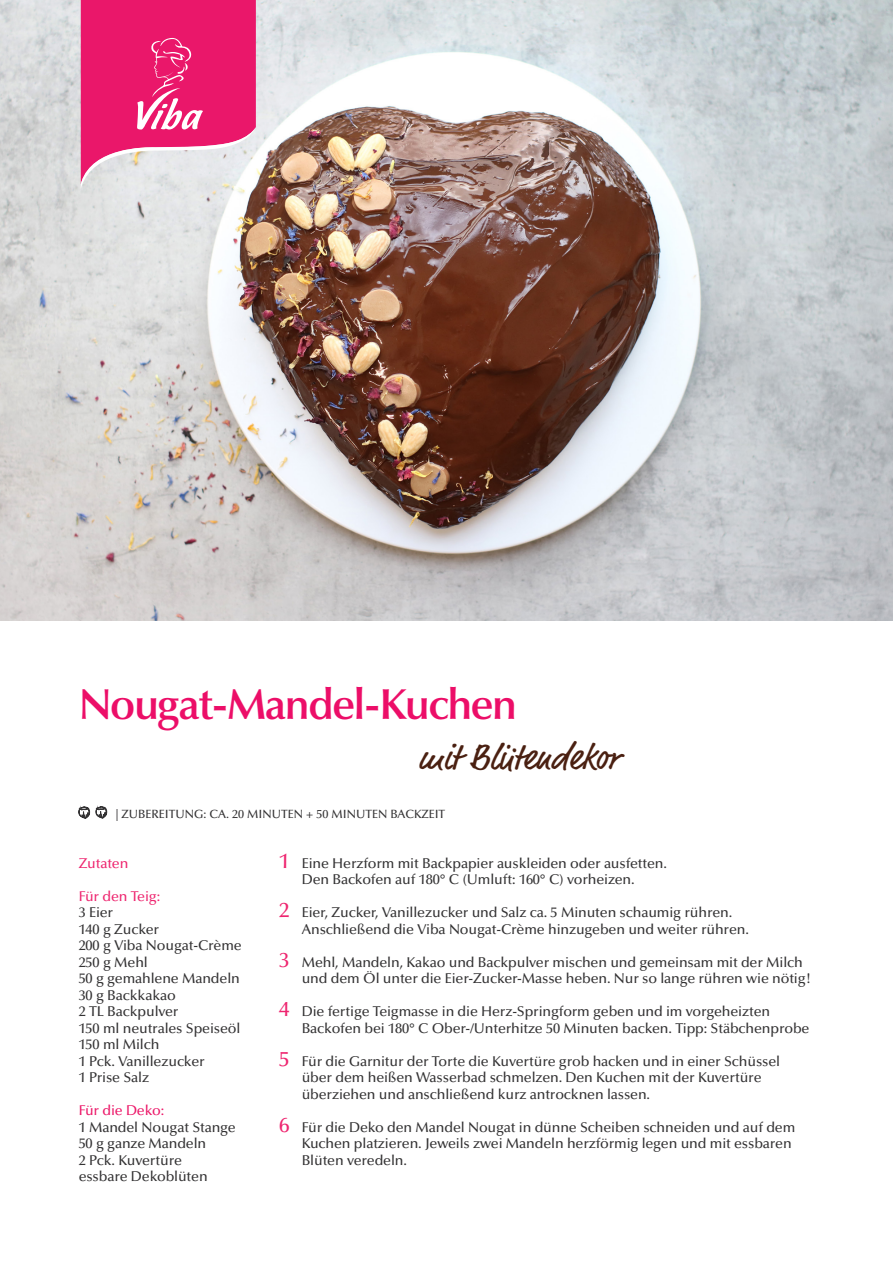
<style>
.page{position:relative;width:893px;height:1263px;background:#fff}
.page>*{position:absolute;margin:0;border:0;box-sizing:border-box;transform-origin:0 0}
.Titel_Überschrift{font:600 43.5px "Optima LT Pro";letter-spacing:-.04em;color:#ec0e68}
.Unterzeile_Unterüber{font:36px "Market OT";color:#4a2011}
.Zubereitung{font:500 14.25px/16.5px "Optima LT Pro";letter-spacing:-.01em;color:#333233}
.Zutaten{font:500 14.25px "Optima LT Pro";letter-spacing:-.01em;color:#333233}
.Zutaten-2{font:500 14.25px "Optima LT Pro";letter-spacing:-.01em;color:#ee256f}
.Zutaten-3{font:500 14.25px "Optima LT Pro";letter-spacing:-.01em;color:#ec1869}
.INFOS{font:500 12px "Optima LT Pro";color:#333233}
.s1{font-size:21px;color:#ee256f}
</style>
<div class="page">
<svg style="left:78px;top:806px;width:12px;height:13px"></svg>
<img style="left:0;top:0;width:893px;height:620px">
<svg style="left:81px;top:0;width:175px;height:189px;background:#ea4d8b"></svg>
<svg style="left:96px;top:806px;width:12px;height:13px"></svg>
<p class="Titel_Überschrift" style="left:79px;top:677px;width:440px">Nougat-Mandel-Kuchen</p>
<p class="Unterzeile_Unterüber" style="left:419px;top:735px;width:202px">mit Blütendekor</p>
<p class="INFOS" style="left:116px;top:806px;width:331px">| ZUBEREITUNG: CA. 20 MINUTEN + 50 MINUTEN BACKZEIT</p>
<p class="Zutaten-2" style="left:79px;top:854px;width:51px">Zutaten</p>
<p class="Zutaten-2" style="left:79px;top:887px;width:83px">Für den Teig:</p>
<p class="Zutaten" style="left:79px;top:903px;width:36px">3 Eier</p>
<p class="Zutaten" style="left:79px;top:920px;width:82px">140 g Zucker</p>
<p class="Zutaten" style="left:79px;top:936px;width:165px">200 g Viba Nougat-Crème</p>
<p class="Zutaten" style="left:79px;top:953px;width:71px">250 g Mehl</p>
<p class="Zutaten" style="left:79px;top:969px;width:163px">50 g gemahlene Mandeln</p>
<p class="Zutaten" style="left:79px;top:986px;width:99px">30 g Backkakao</p>
<p class="Zutaten" style="left:79px;top:1002px;width:101px">2 TL Backpulver</p>
<p class="Zutaten" style="left:79px;top:1019px;width:163px">150 ml neutrales Speiseöl</p>
<p class="Zutaten" style="left:79px;top:1035px;width:82px">150 ml Milch</p>
<p class="Zutaten" style="left:79px;top:1052px;width:128px">1 Pck. Vanillezucker</p>
<p class="Zutaten" style="left:79px;top:1068px;width:72px">1 Prise Salz</p>
<p class="Zutaten-3" style="left:79px;top:1101px;width:87px">Für die Deko:</p>
<p class="Zutaten" style="left:79px;top:1118px;width:159px">1 Mandel Nougat Stange</p>
<p class="Zutaten" style="left:79px;top:1134px;width:129px">50 g ganze Mandeln</p>
<p class="Zutaten" style="left:79px;top:1151px;width:105px">2 Pck. Kuvertüre</p>
<p class="Zutaten" style="left:79px;top:1167px;width:131px">essbare Dekoblüten</p>
<p class="Zubereitung" style="left:279px;top:854px;width:389px"><span class="s1">1</span> Eine Herzform mit Backpapier auskleiden oder ausfetten.</p>
<p class="Zubereitung" style="left:302px;top:871px;width:334px">Den Backofen auf 180° C (Umluft: 160° C) vorheizen.</p>
<p class="Zubereitung" style="left:279px;top:904px;width:455px"><span class="s1">2</span> Eier, Zucker, Vanillezucker und Salz ca. 5 Minuten schaumig rühren.</p>
<p class="Zubereitung" style="left:302px;top:920px;width:449px">Anschließend die Viba Nougat-Crème hinzugeben und weiter rühren.</p>
<p class="Zubereitung" style="left:279px;top:953px;width:525px"><span class="s1">3</span> Mehl, Mandeln, Kakao und Backpulver mischen und gemeinsam mit der Milch</p>
<p class="Zubereitung" style="left:302px;top:970px;width:512px">und dem Öl unter die Eier-Zucker-Masse heben. Nur so lange rühren wie nötig!</p>
<p class="Zubereitung" style="left:302px;top:1003px;width:509px;text-indent:-23px"><span class="s1">4</span> Die fertige Teigmasse in die Herz-Springform geben und im vorgeheizten<br>Backofen bei 180° C Ober-/Unterhitze 50 Minuten backen. Tipp: Stäbchenprobe</p>
<p class="Zubereitung" style="left:279px;top:1052px;width:502px;text-align:center"><span class="s1">5</span> Für die Garnitur der Torte die Kuvertüre grob hacken und in einer Schüssel über dem heißen Wasserbad schmelzen. Den Kuchen mit der Kuvertüre</p>
<p class="Zubereitung" style="left:302px;top:1085px;width:350px">überziehen und anschließend kurz antrocknen lassen.</p>
<p class="Zubereitung" style="left:279px;top:1118px;width:518px"><span class="s1">6</span> Für die Deko den Mandel Nougat in dünne Scheiben schneiden und auf dem</p>
<p class="Zubereitung" style="left:302px;top:1135px;width:492px">Kuchen platzieren. Jeweils zwei Mandeln herzförmig legen und mit essbaren<br>Blüten veredeln.</p>
</div>
